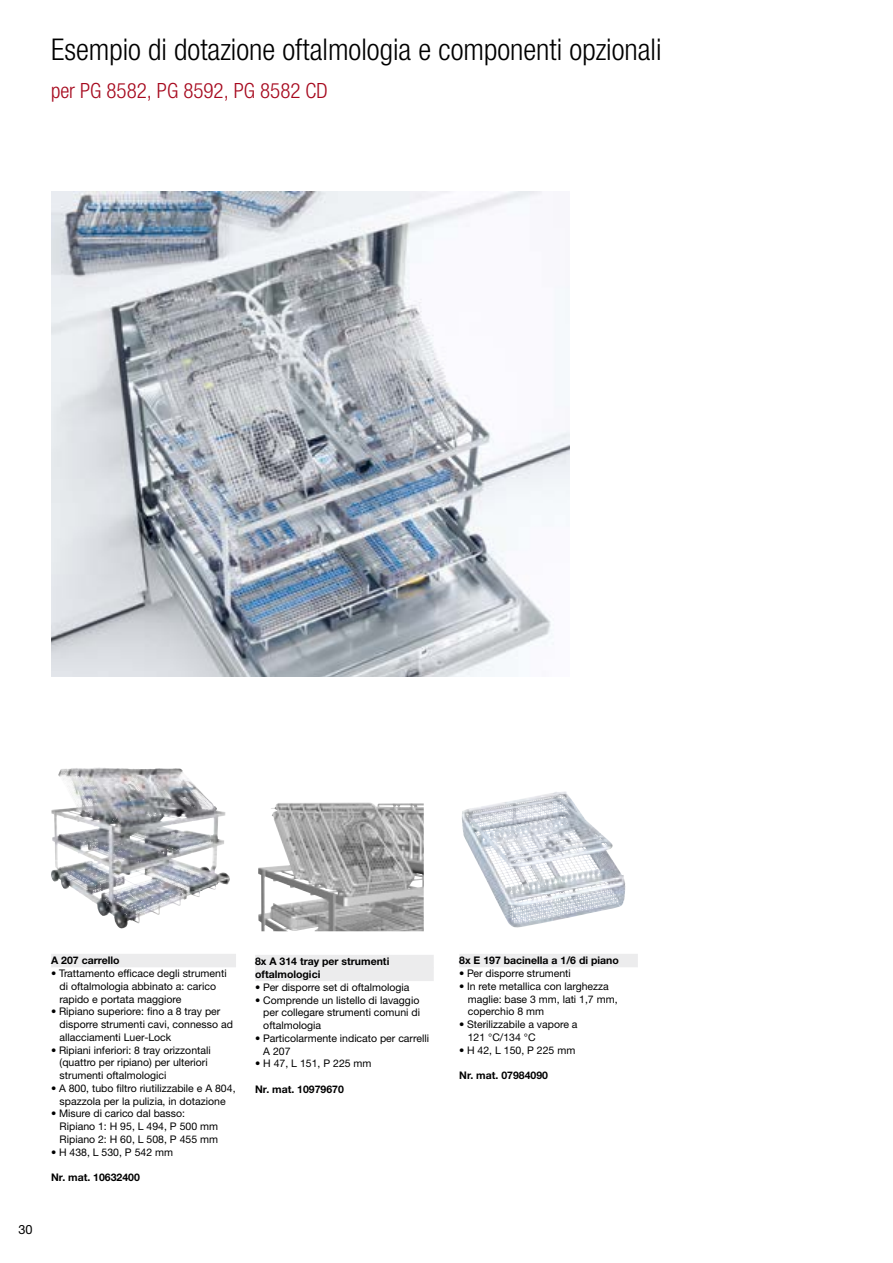
<style>
.page{position:relative;width:893px;height:1263px;background:#fff}
.page>*{position:absolute;margin:0;border:0;box-sizing:border-box;transform-origin:0 0}
.t1{font:300 condensed 30px "Helvetica Neue LTW1 G";color:#000}
.t2{font:300 condensed 21px "Helvetica Neue LTW1 G";color:#a6081d}
.t3{font:12.75px "Helvetica Neue LTW1 G";color:#000}
.t4{font:10.5px/12.8px "Helvetica Neue LTW1 G";color:#000}
.t5{font:700 10.5px/12.8px "Helvetica Neue LTW1 G";color:#000}
</style>
<div class="page">
<img style="left:51px;top:191px;width:519px;height:485px">
<img style="left:51px;top:767px;width:56px;height:149px">
<div style="left:51px;top:954px;width:185px;height:13px;background:#ececed"></div>
<img style="left:258px;top:802px;width:166px;height:129px">
<div style="left:255px;top:955px;width:179px;height:13px;background:#ececed"></div>
<div style="left:255px;top:967px;width:179px;height:14px;background:#ececed"></div>
<img style="left:461px;top:791px;width:164px;height:137px">
<div style="left:459px;top:954px;width:179px;height:13px;background:#ececed"></div>
<h1 class="t1" style="left:51px;top:32px;width:612px">Esempio di dotazione oftalmologia e componenti opzionali</h1>
<h2 class="t2" style="left:51px;top:78px;width:278px">per PG 8582, PG 8592, PG 8582 CD</h2>
<p class="t3" style="left:18px;top:1221px;width:16px">30</p>
<p class="t5" style="left:51px;top:954px;width:70px">A 207 carrello</p>
<p class="t4" style="left:60px;top:967px;width:169px;text-indent:-9px">• Trattamento efficace degli strumenti di oftalmologia abbinato a: carico rapido e portata maggiore</p>
<p class="t4" style="left:60px;top:1005px;width:175px;text-indent:-9px">• Ripiano superiore: fino a 8 tray per disporre strumenti cavi, connesso ad allacciamenti Luer-Lock</p>
<p class="t4" style="left:60px;top:1043px;width:153px;text-indent:-9px">• Ripiani inferiori: 8 tray orizzontali (quattro per ripiano) per ulteriori strumenti oftalmologici</p>
<p class="t4" style="left:51px;top:1082px;width:186px;text-align:center">• A 800, tubo filtro riutilizzabile e A 804, spazzola per la pulizia, in dotazione</p>
<p class="t4" style="left:60px;top:1107px;width:160px;text-indent:-9px">• Misure di carico dal basso:<br>Ripiano 1: H 95, L 494, P 500 mm<br>Ripiano 2: H 60, L 508, P 455 mm</p>
<p class="t4" style="left:51px;top:1145px;width:123px">• H 438, L 530, P 542 mm</p>
<p class="t5" style="left:51px;top:1171px;width:90px">Nr. mat. 10632400</p>
<p class="t5" style="left:255px;top:955px;width:136px">8x A 314 tray per strumenti oftalmologici</p>
<p class="t4" style="left:255px;top:981px;width:156px">• Per disporre set di oftalmologia</p>
<p class="t4" style="left:263px;top:993px;width:158px;text-align:justify;text-indent:-8px">• Comprende un listello di lavaggio per collegare strumenti comuni di oftalmologia</p>
<p class="t4" style="left:263px;top:1032px;width:167px;text-indent:-8px">• Particolarmente indicato per carrelli<br>A 207</p>
<p class="t4" style="left:255px;top:1057px;width:118px">• H 47, L 151, P 225 mm</p>
<p class="t5" style="left:255px;top:1083px;width:90px">Nr. mat. 10979670</p>
<p class="t5" style="left:459px;top:954px;width:161px">8x E 197 bacinella a 1/6 di piano</p>
<p class="t4" style="left:459px;top:967px;width:113px">• Per disporre strumenti</p>
<p class="t4" style="left:468px;top:980px;width:151px;text-indent:-9px">• In rete metallica con larghezza maglie: base 3 mm, lati 1,7 mm, coperchio 8 mm</p>
<p class="t4" style="left:468px;top:1018px;width:111px;text-indent:-9px">• Sterilizzabile a vapore a<br>121 °C/134 °C</p>
<p class="t4" style="left:459px;top:1043px;width:118px">• H 42, L 150, P 225 mm</p>
<p class="t5" style="left:459px;top:1069px;width:90px">Nr. mat. 07984090</p>
</div>
